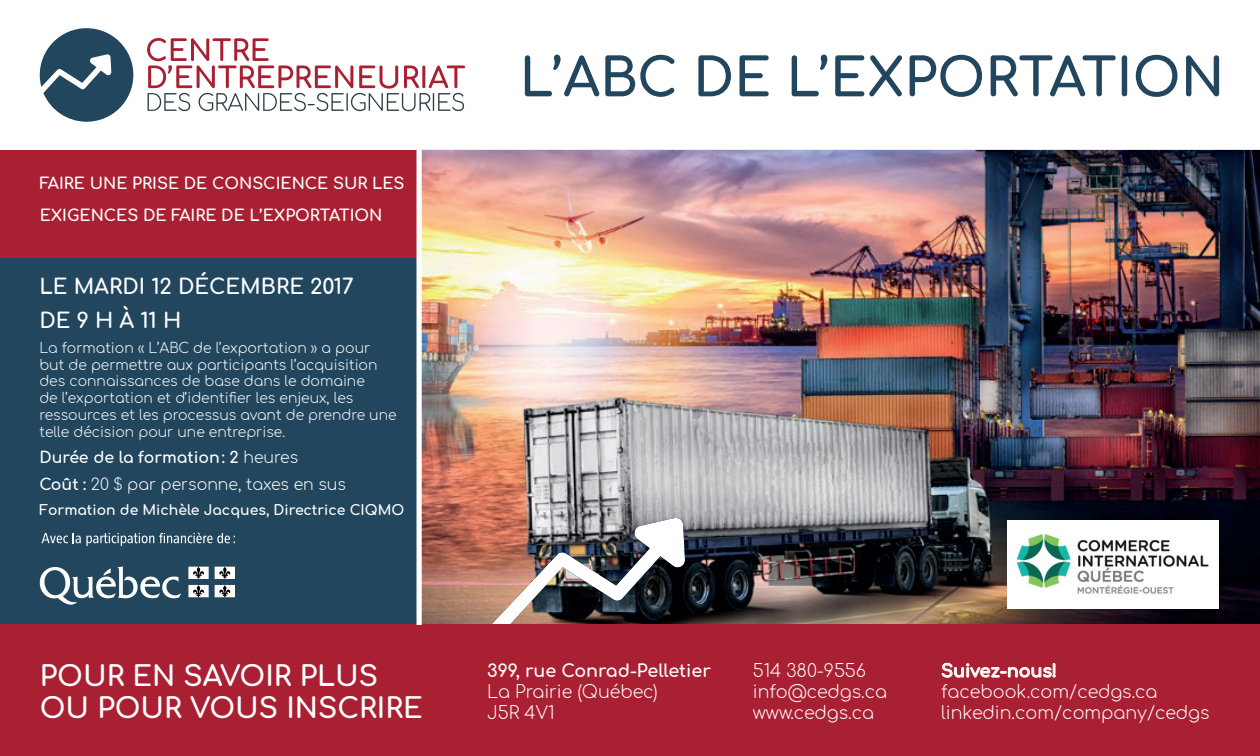
<style>
.page{position:relative;width:1260px;height:756px;background:#fff}
.page>*{position:absolute;margin:0;border:0;box-sizing:border-box;transform-origin:0 0}
.t1{font:700 52.5px "Comfortaa";color:#21465d}
.t2{font:700 28px/31.7px "Comfortaa";color:#fff}
.t3{font:700 21px/33.8px "Comfortaa";color:#fff}
.t4{font:300 17.5px/21px "Comfortaa";color:#fff}
.t5{font:700 17.5px "Comfortaa";color:#fff}
.t6{font:700 15.92px/31.7px "Comfortaa";color:#fff}
.t7{font:300 15.75px/26.8px "Comfortaa";color:#fff}
.t8{font:300 14px/16.8px "Comfortaa";color:#fff}
.t9{font:700 14px "Comfortaa";color:#fff}
.s1{font-weight:700}
</style>
<div class="page">
<div style="left:0;top:150px;width:419px;height:108px;background:#a92032"></div>
<div style="left:0;top:258px;width:419px;height:367px;background:#21465d"></div>
<svg style="left:40px;top:28px;width:93px;height:94px"></svg>
<svg style="left:147px;top:38px;width:318px;height:73px"></svg>
<img style="left:422px;top:150px;width:838px;height:475px">
<div style="left:0;top:625px;width:1260px;height:131px;background:#a92032"></div>
<svg style="left:942px;top:663px;width:114px;height:15px"></svg>
<div style="left:416px;top:150px;width:6px;height:475px;background:#fff"></div>
<svg style="left:42px;top:533px;width:193px;height:13px"></svg>
<svg style="left:40px;top:566px;width:141px;height:39px"></svg>
<svg style="left:188px;top:567px;width:21px;height:12px"></svg>
<svg style="left:215px;top:567px;width:20px;height:12px"></svg>
<svg style="left:188px;top:585px;width:21px;height:12px"></svg>
<svg style="left:215px;top:585px;width:20px;height:12px"></svg>
<img style="left:1008px;top:521px;width:211px;height:88px">
<p class="t6" style="left:40px;top:165px;width:366px">FAIRE UNE PRISE DE CONSCIENCE SUR LES<br>EXIGENCES DE FAIRE DE L’EXPORTATION</p>
<h3 class="t3" style="left:39px;top:267px;width:316px">LE MARDI 12 DÉCEMBRE 2017<br>DE 9 H À 11 H</h3>
<p class="t8" style="left:39px;top:337px;width:359px">La formation « L’ABC de l’exportation » a pour but de permettre aux participants l’acquisition des connaissances de base dans le domaine<br>de l’exportation et d’identifier les enjeux, les ressources et les processus avant de prendre une telle décision pour une entreprise.</p>
<p class="t7" style="left:39px;top:442px;width:308px"><span class="s1">Durée de la formation: 2</span> heures<br><span class="s1">Coût :</span> 20 $ par personne, taxes en sus</p>
<p class="t9" style="left:39px;top:497px;width:367px">Formation de Michèle Jacques, Directrice CIQMO</p>
<h2 class="t2" style="left:40px;top:656px;width:384px">POUR EN SAVOIR PLUS<br>OU POUR VOUS INSCRIRE</h2>
<h1 class="t1" style="left:520px;top:29px;width:706px">L’ABC DE L’EXPORTATION</h1>
<p class="t5" style="left:487px;top:655px;width:225px">399, rue Conrad-Pelletier</p>
<p class="t4" style="left:487px;top:679px;width:172px">La Prairie (Québec)<br>J5R 4V1</p>
<p class="t4" style="left:753px;top:658px;width:136px">514 380-9556 info@cedgs.ca www.cedgs.ca</p>
<p class="t5" style="left:941px;top:655px;width:117px">Suivez-nous!</p>
<p class="t4" style="left:941px;top:679px;width:270px">facebook.com/cedgs.ca linkedin.com/company/cedgs</p>
</div>
